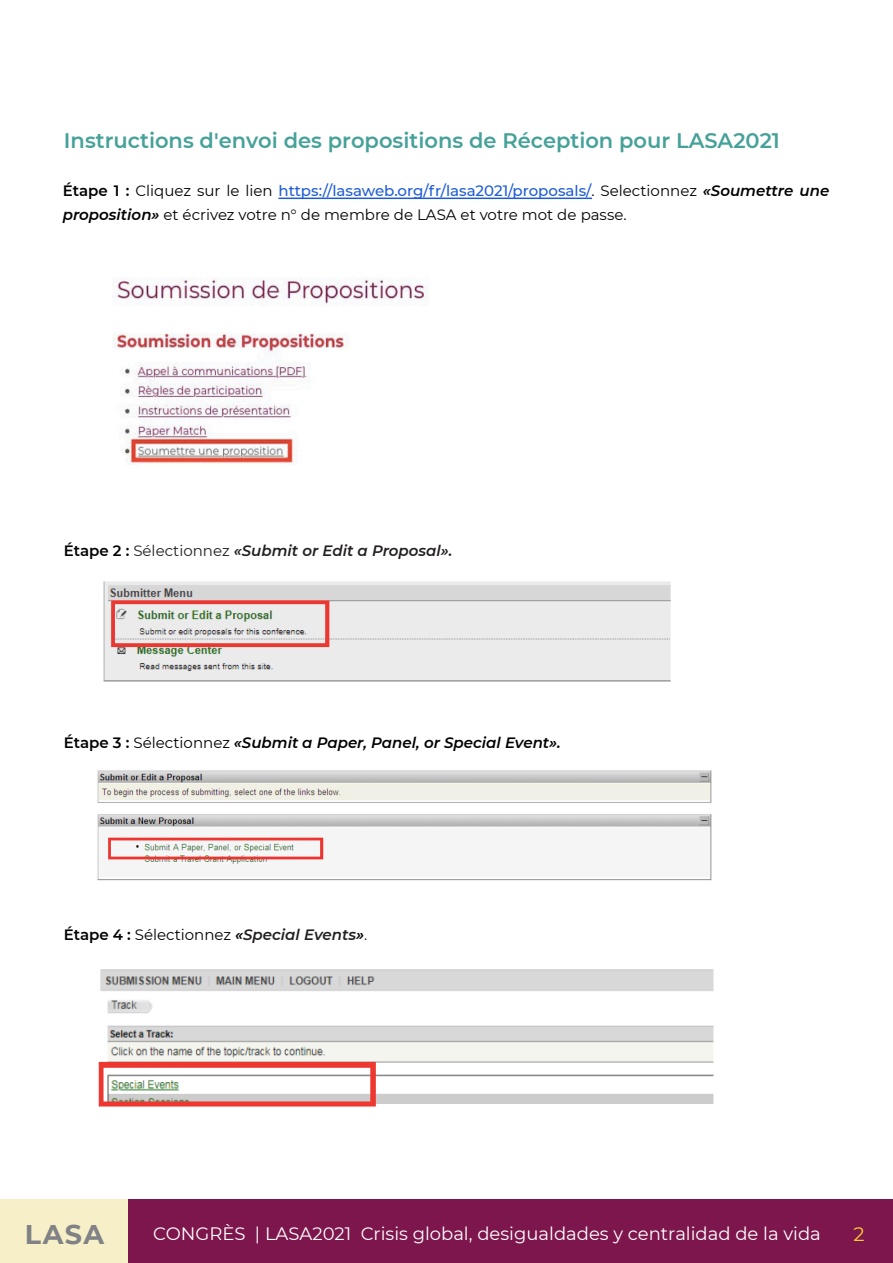
<style>
.page{position:relative;width:893px;height:1263px;background:#fff}
.page>*{position:absolute;margin:0;border:0;box-sizing:border-box;transform-origin:0 0}
.t1{font:700 27px "Montserrat";color:#808285}
.t2{font:600 21px "Montserrat";color:#46a199}
.t3{font:19.5px "Montserrat";color:#f8ce34}
.t4{font:18px "Montserrat";color:#fff}
.t5{font:15px/24px "Montserrat";color:#000}
.Cuerpo_de_texto{font:italic 600 15px "Montserrat";color:#231f20}
.t6{font:italic 600 15px "Montserrat";color:#000}
.s1{font-weight:600}
.s2{font-weight:500;color:#1e5cd6}
.s3{font-weight:600;font-style:italic}
.s4{font-style:normal;color:#000}
.s5{font-weight:400;font-style:normal}
.s6{font-style:normal}
.s7{font-weight:400;font-style:normal;color:#000}
.s8{color:#000}
</style>
<div class="page">
<div style="left:0;top:1199px;width:129px;height:64px;background:#f6efc7"></div>
<div style="left:129px;top:1199px;width:764px;height:64px;background:#7d164c"></div>
<img style="left:112px;top:278px;width:316px;height:186px">
<img style="left:103px;top:581px;width:568px;height:101px">
<img style="left:97px;top:770px;width:615px;height:111px">
<img style="left:98px;top:969px;width:616px;height:138px">
<hr style="left:278px;top:198px;width:314px;height:1px;background:#1e5cd6">
<h2 class="t2" style="left:64px;top:128px;width:717px">Instructions d'envoi des propositions de Réception pour LASA2021</h2>
<p class="t5" style="left:63px;top:178px;width:768px"><span class="s1">!"#$% &amp; '</span> !"#$%&amp;' (%) "&amp; "#&amp;* <span class="s2">!""#$%&amp;&amp;'($()*+,-./&amp;0.&amp;'($(1213&amp;#.-#-$('$&amp;</span>+ ,&amp;"&amp;-.#/**&amp;' <span class="s3">!"#$%&amp;''(&amp; $)&amp; *(#*#+,',#)-</span> &amp;. 0-)#1&amp;' 1/.)&amp; *2 3&amp; 4&amp;45)&amp; 3&amp; 78,8 &amp;. 1/.)&amp; 4/. 3&amp; 96((&amp;+</p>
<p class="Cuerpo_de_texto" style="left:64px;top:540px;width:390px"><span class="s4">Étape 2 :</span> <span class="s5">Sélectionnez</span> «Submit or Edit a Proposal».</p>
<p class="t6" style="left:64px;top:734px;width:499px"><span class="s6">Étape 3 :</span> <span class="s5">Sélectionnez</span> «Submit a Paper, Panel, or Special Event».</p>
<p class="Cuerpo_de_texto" style="left:64px;top:924px;width:305px"><span class="s4">Étape 4 :</span> <span class="s7">Sélectionnez</span> <span class="s8">«</span>Special Events<span class="s8">»</span><span class="s5">.</span></p>
<p class="t1" style="left:25px;top:1215px;width:81px">LASA</p>
<p class="t4" style="left:153px;top:1221px;width:669px">CONGRÈS | LASA2021 Crisis global, desigualdades y centralidad de la vida</p>
<p class="t3" style="left:853px;top:1220px;width:13px">2</p>
</div>
